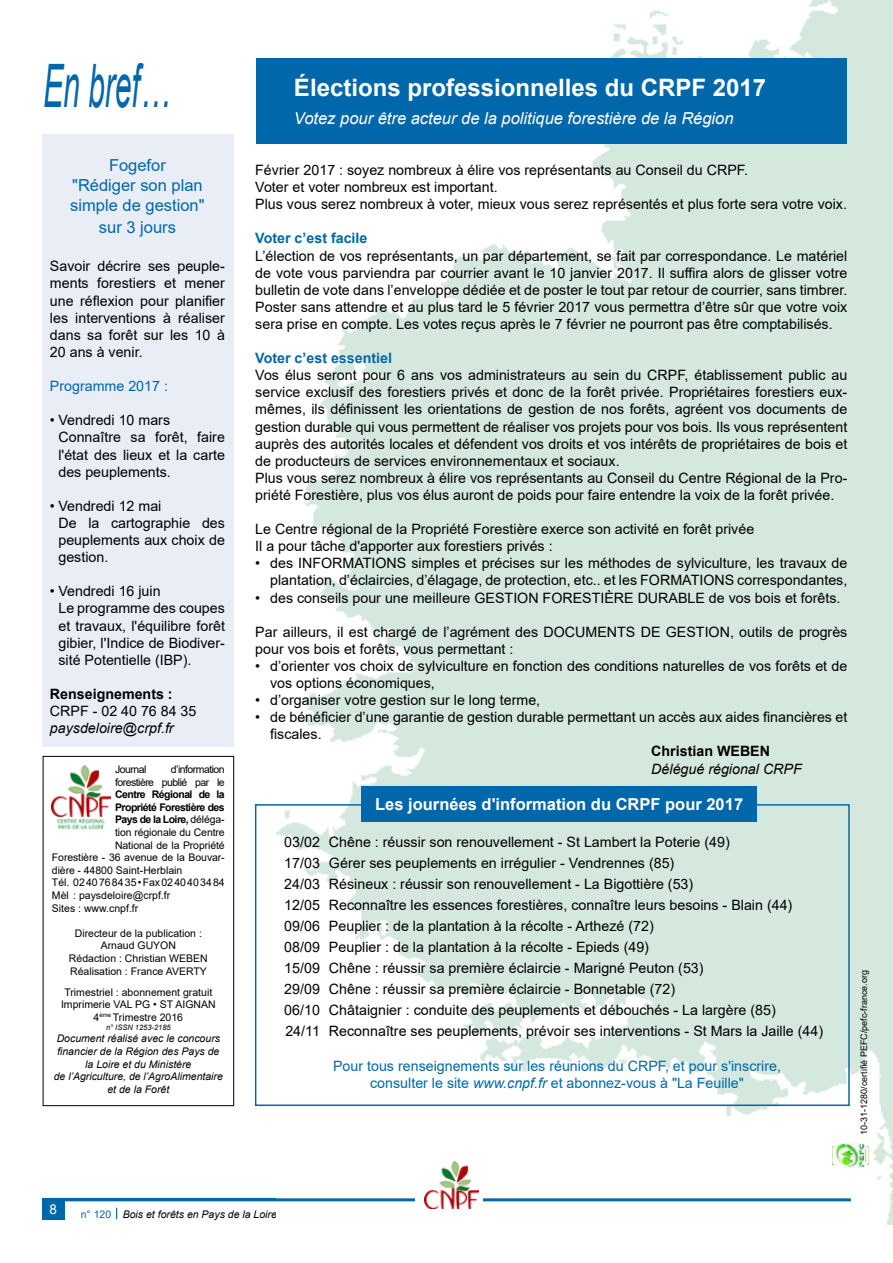
<style>
.page{position:relative;width:893px;height:1263px;background:#fff}
.page>*{position:absolute;margin:0;border:0;box-sizing:border-box;transform-origin:0 0}
.t1{font:italic 60px "Arial";color:#0068aa;scale:.5 1}
.t2{font:700 24px "Arial";color:#fff}
.t3{font:italic 16.5px "Arial";color:#fff}
.t4{font:16.5px/19.8px "Arial";color:#0068aa;text-align:center}
.t5{font:700 16.5px "Arial";color:#fff}
.t6{font:14.25px/17.1px "Arial";color:#000}
.t7{font:14.25px/17.1px "Arial";color:#0068aa;text-align:center}
.t8{font:italic 14.25px "Arial";color:#000}
.t9{font:700 14.25px "Arial";color:#0068aa}
.t10{font:700 14.25px "Arial";color:#000}
.t11{font:13.5px "Arial";color:#fff}
.t12{font:10.5px/12.6px "Arial";color:#000;text-align:center}
.t13{font:italic 10.5px/12.6px "Arial";color:#000;text-align:center}
.t14{font:700 10.5px "Arial";letter-spacing:-.05em;color:#000}
.t15{font:10.5px/12.6px "Arial";letter-spacing:-.05em;color:#000;text-align:right}
.t16{font:9px "Arial";color:#000}
.t17{font:italic 7.5px "Arial";color:#000}
.s1{font-weight:400}
.s2{font-style:italic}
.s3{color:#0068aa}
.s4{font-style:normal;color:#0068aa}
</style>
<div class="page">
<img style="left:276px;top:0;width:617px;height:1225px">
<div style="left:43px;top:134px;width:191px;height:612px;background:#e8edf6"></div>
<hr style="left:43px;top:1198px;width:808px;height:3px;background:#0068aa">
<div style="left:415px;top:1135px;width:64px;height:84px;background:#fff"></div>
<svg style="left:419px;top:1153px;width:64px;height:72px"></svg>
<div style="left:43px;top:1198px;width:21px;height:21px;background:#0068aa"></div>
<img style="left:833px;top:1146px;width:35px;height:19px">
<img style="left:835px;top:1143px;width:30px;height:25px">
<div style="left:43px;top:756px;width:191px;height:350px;border:1px solid #000"></div>
<img style="left:52px;top:765px;width:59px;height:65px">
<div style="left:255px;top:804px;width:595px;height:302px;border:2px solid #0068aa"></div>
<div style="left:361px;top:786px;width:396px;height:35px;background:#0068aa"></div>
<div style="left:256px;top:58px;width:591px;height:86px;background:#0068aa"></div>
<h1 class="t1" style="left:43px;top:48px;width:255px">En bref…</h1>
<p class="t4" style="left:70px;top:156px;width:136px">Fogefor<br>"Rédiger son plan simple de gestion"</p>
<p class="t4" style="left:99px;top:217px;width:79px">sur 3 jours</p>
<p class="t6" style="left:50px;top:258px;width:177px;text-align:justify">Savoir décrire ses peuple&shy;ments forestiers et mener une réflexion pour planifier les interventions à réaliser dans sa forêt sur les 10 à 20 ans à venir.</p>
<p class="t7" style="left:50px;top:377px;width:120px">Programme 2017 :</p>
<p class="t6" style="left:58px;top:412px;width:168px;text-indent:-9px">• Vendredi 10 mars<br>Connaître sa forêt, faire l'état des lieux et la carte des peuplements.</p>
<p class="t6" style="left:58px;top:497px;width:168px;text-indent:-9px">• Vendredi 12 mai<br>De la cartographie des peuplements aux choix de gestion.</p>
<p class="t6" style="left:58px;top:583px;width:168px;text-indent:-9px">• Vendredi 16 juin<br>Le programme des coupes et travaux, l'équilibre forêt gibier, l'Indice de Biodiver&shy;sité Potentielle (IBP).</p>
<p class="t10" style="left:50px;top:684px;width:124px">Renseignements :</p>
<p class="t6" style="left:50px;top:702px;width:148px">CRPF - 02 40 76 84 35</p>
<p class="t8" style="left:50px;top:719px;width:125px">paysdeloire@crpf.fr</p>
<p class="t15" style="left:115px;top:763px;width:111px">d’information<br>forestière publié par le</p>
<p class="t14" style="left:115px;top:787px;width:111px">Centre Régional de la</p>
<p class="t14" style="left:115px;top:800px;width:111px">Propriété Forestière des</p>
<p class="t14" style="left:115px;top:812px;width:111px">Pays de la Loire, <span class="s1">déléga-</span></p>
<p class="t12" style="left:115px;top:826px;width:111px">tion régionale du Centre</p>
<p class="t12" style="left:115px;top:838px;width:111px">National de la Propriété</p>
<p class="t12" style="left:52px;top:851px;width:174px">Forestière - 36 avenue de la Bouvar-</p>
<p class="t12" style="left:52px;top:864px;width:132px">dière - 44800 Saint-Herblain</p>
<p class="t12" style="left:52px;top:876px;width:174px">Tél. 02 40 76 84 35 • Fax 02 40 40 34 84</p>
<p class="t12" style="left:52px;top:889px;width:120px">Mèl : paysdeloire@crpf.fr</p>
<p class="t12" style="left:52px;top:901px;width:88px">Sites : www.cnpf.fr</p>
<p class="t12" style="left:69px;top:927px;width:140px">Directeur de la publication :<br>Arnaud GUYON<br>Rédaction : Christian WEBEN<br>Réalisation : France AVERTY</p>
<p class="t12" style="left:61px;top:985px;width:156px">Trimestriel : abonnement gratuit<br>Imprimerie VAL PG • ST AIGNAN<br>4<sup>ème</sup> Trimestre 2016</p>
<p class="t17" style="left:106px;top:1022px;width:66px">n° ISSN 1253-2185</p>
<p class="t13" style="left:54px;top:1032px;width:171px">Document réalisé avec le concours financier de la Région des Pays de la Loire et du Ministère<br>de l’Agriculture, de l’AgroAlimentaire et de la Forêt</p>
<p class="t15" style="left:115px;top:763px;width:33px">Journal</p>
<h2 class="t2" style="left:294px;top:70px;width:474px">Élections professionnelles du CRPF 2017</h2>
<p class="t3" style="left:294px;top:108px;width:441px">Votez pour être acteur de la politique forestière de la Région</p>
<p class="t6" style="left:255px;top:161px;width:593px">Février 2017 : soyez nombreux à élire vos représentants au Conseil du CRPF.<br>Voter et voter nombreux est important.<br>Plus vous serez nombreux à voter, mieux vous serez représentés et plus forte sera votre voix.</p>
<p class="t9" style="left:255px;top:228px;width:114px">Voter c’est facile</p>
<p class="t6" style="left:255px;top:247px;width:594px;text-align:justify">L’élection de vos représentants, un par département, se fait par correspondance. Le matériel de vote vous parviendra par courrier avant le 10 janvier 2017. Il suffira alors de glisser votre bulletin de vote dans l’enveloppe dédiée et de poster le tout par retour de courrier, sans timbrer.<br>Poster sans attendre et au plus tard le 5 février 2017 vous permettra d’être sûr que votre voix sera prise en compte. Les votes reçus après le 7 février ne pourront pas être comptabilisés.</p>
<p class="t9" style="left:255px;top:348px;width:138px">Voter c’est essentiel</p>
<p class="t6" style="left:255px;top:367px;width:594px">Vos élus seront pour 6 ans vos administrateurs au sein du CRPF, établissement public au service exclusif des forestiers privés et donc de la forêt privée. Propriétaires forestiers eux&shy;mêmes, ils définissent les orientations de gestion de nos forêts, agréent vos documents de gestion durable qui vous permettent de réaliser vos projets pour vos bois. Ils vous représentent auprès des autorités locales et défendent vos droits et vos intérêts de propriétaires de bois et de producteurs de services environnementaux et sociaux.<br>Plus vous serez nombreux à élire vos représentants au Conseil du Centre Régional de la Pro&shy;priété Forestière, plus vos élus auront de poids pour faire entendre la voix de la forêt privée.</p>
<p class="t6" style="left:255px;top:520px;width:500px">Le Centre régional de la Propriété Forestière exerce son activité en forêt privée<br>Il a pour tâche d'apporter aux forestiers privés :</p>
<p class="t6" style="left:255px;top:555px;width:594px;text-align:right">• des INFORMATIONS simples et précises sur les méthodes de sylviculture, les travaux de plantation, d’éclaircies, d’élagage, de protection, etc.. et les FORMATIONS correspondantes,</p>
<p class="t6" style="left:255px;top:589px;width:587px">• des conseils pour une meilleure GESTION FORESTIÈRE DURABLE de vos bois et forêts.</p>
<p class="t6" style="left:255px;top:623px;width:594px">Par ailleurs, il est chargé de l’agrément des DOCUMENTS DE GESTION, outils de progrès pour vos bois et forêts, vous permettant :</p>
<p class="t6" style="left:270px;top:657px;width:579px;text-indent:-15px">• d’orienter vos choix de sylviculture en fonction des conditions naturelles de vos forêts et de vos options économiques,</p>
<p class="t6" style="left:255px;top:691px;width:286px">• d’organiser votre gestion sur le long terme,</p>
<p class="t6" style="left:270px;top:709px;width:579px;text-indent:-15px">• de bénéficier d’une garantie de gestion durable permettant un accès aux aides financières et fiscales.</p>
<p class="t10" style="left:651px;top:741px;width:120px">Christian WEBEN</p>
<p class="t8" style="left:651px;top:759px;width:152px">Délégué régional CRPF</p>
<p class="t5" style="left:375px;top:792px;width:369px">Les journées d'information du CRPF pour 2017</p>
<p class="t6" style="left:284px;top:831px;width:540px;line-height:21px">03/02 Chêne : réussir son renouvellement - St Lambert la Poterie (49)<br>17/03 Gérer ses peuplements en irrégulier - Vendrennes (85)<br>24/03 Résineux : réussir son renouvellement - La Bigottière (53)<br>12/05 Reconnaître les essences forestières, connaître leurs besoins - Blain (44)<br>09/06 Peuplier : de la plantation à la récolte - Arthezé (72)<br>08/09 Peuplier : de la plantation à la récolte - Epieds (49)<br>15/09 Chêne : réussir sa première éclaircie - Marigné Peuton (53)<br>29/09 Chêne : réussir sa première éclaircie - Bonnetable (72)<br>06/10 Châtaignier : conduite des peuplements et débouchés - La largère (85)<br>24/11 Reconnaître ses peuplements, prévoir ses interventions - St Mars la Jaille (44)</p>
<p class="t7" style="left:333px;top:1057px;width:449px">Pour tous renseignements sur les réunions du CRPF, et pour s'inscrire, consulter le site <span class="s2">www.cnpf.fr</span> et abonnez-vous à "La Feuille"</p>
<p class="t13" style="left:533px;top:918px;width:198px"><span class="s3">n° 119</span> Bois et forêts en Pays de la Loire</p>
<p class="t16" style="left:858px;top:1135px;width:166px;rotate:-90deg">10-31-1280/certifié PEFC/pefc-france.org</p>
<p class="t11" style="left:49px;top:1200px;width:9px">82</p>
<p class="t13" style="left:81px;top:1208px;width:198px"><span class="s4">n° 120</span> Bois et forêts en Pays de la Loire</p>
</div>
